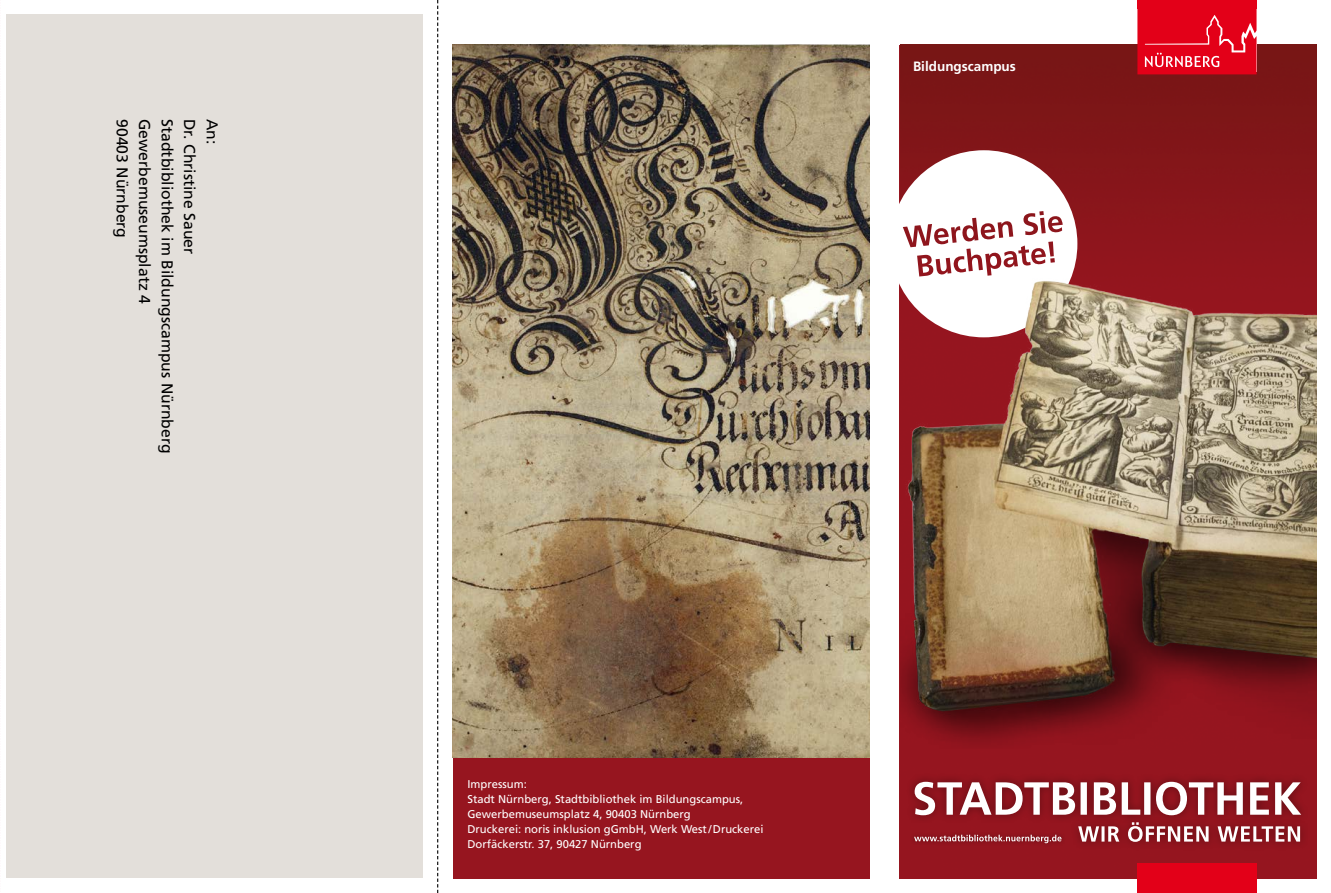
<style>
.page{position:relative;width:1331px;height:893px;background:#fff}
.page>*{position:absolute;margin:0;border:0;box-sizing:border-box;transform-origin:0 0}
.t1{font:15.75px "Frutiger LT Com";color:#000}
.t2{font:700 13.5px "Frutiger LT Com";color:#fff}
.t3{font:11.25px/15px "Frutiger LT Com";color:#fff}
</style>
<div class="page">
<div style="left:6px;top:15px;width:417px;height:863px;background:#e3dfda"></div>
<svg style="left:437px;top:0;width:1px;height:893px"></svg>
<img style="left:900px;top:45px;width:416px;height:833px">
<div style="left:1069px;top:813px;width:240px;height:38px;background:#92141e"></div>
<svg style="left:1078px;top:824px;width:222px;height:18px"></svg>
<div style="left:905px;top:773px;width:404px;height:51px;background:#90141d"></div>
<svg style="left:914px;top:782px;width:387px;height:33px"></svg>
<div style="left:910px;top:830px;width:156px;height:18px;background:#93141e"></div>
<svg style="left:914px;top:835px;width:147px;height:8px"></svg>
<div style="left:452px;top:749px;width:417px;height:129px;background:#96151f"></div>
<img style="left:452px;top:45px;width:417px;height:712px">
<svg style="left:899px;top:150px;width:178px;height:187px"></svg>
<img style="left:900px;top:261px;width:416px;height:488px">
<div style="left:1137px;top:863px;width:119px;height:30px;background:#e30018"></div>
<svg style="left:1137px;top:9px;width:119px;height:65px;background:#e5172c"></svg>
<div style="left:1137px;top:0;width:119px;height:9px;background:#e30018"></div>
<h1 class="t1" style="left:131px;top:119px;width:121px;rotate:90deg">90403 Nürnberg</h1>
<h1 class="t1" style="left:154px;top:119px;width:186px;rotate:90deg">Gewerbemuseumsplatz 4</h1>
<h1 class="t1" style="left:176px;top:119px;width:336px;rotate:90deg">Stadtbibliothek im Bildungscampus Nürnberg</h1>
<h1 class="t1" style="left:199px;top:119px;width:137px;rotate:90deg">Dr. Christine Sauer</h1>
<h1 class="t1" style="left:221px;top:119px;width:27px;rotate:90deg">An:</h1>
<p class="t2" style="left:913px;top:59px;width:104px">Bildungscampus</p>
<p class="t3" style="left:467px;top:776px;width:297px">Impressum:<br>Stadt Nürnberg, Stadtbibliothek im Bildungscampus, Gewerbemuseumsplatz 4, 90403 Nürnberg<br>Druckerei: noris inklusion gGmbH, Werk West/Druckerei Dorfäckerstr. 37, 90427 Nürnberg</p>
</div>
